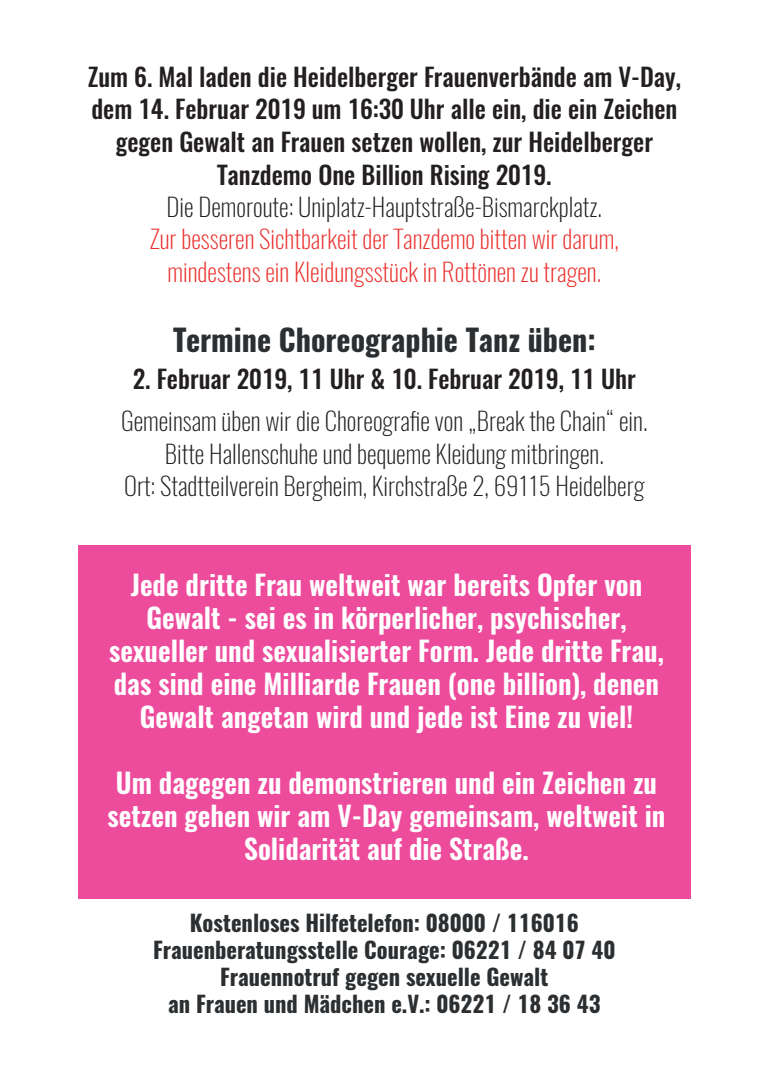
<style>
.page{position:relative;width:773px;height:1078px;background:#fff}
.page>*{position:absolute;margin:0;border:0;box-sizing:border-box;transform-origin:0 0}
.t1{font:700 30px "Oswald";color:#2c2f31}
.t2{font:600 27.5px/33px "Oswald";color:#fff;text-align:center}
.t3{font:500 25px/32.5px "Oswald";color:#231f20;text-align:center}
.t4{font:200 25px/32.5px "Oswald";color:#231f20;text-align:center}
.t5{font:200 25px/32.5px "Oswald";color:#ea302c;text-align:center}
.t6{font:700 22.5px/27px "Oswald";color:#2c2f31;text-align:center}
.s1{color:#eb2e29}
</style>
<div class="page">
<div style="left:78px;top:545px;width:612px;height:353px;background:#ed4c9c"></div>
<p class="t3" style="left:88px;top:61px;width:594px">Zum 6. Mal laden die Heidelberger Frauenverbände am V-Day, dem 14. Februar 2019 um 16:30 Uhr alle ein, die ein Zeichen gegen Gewalt an Frauen setzen wollen, zur Heidelberger Tanzdemo One Billion Rising 2019.</p>
<p class="t4" style="left:167px;top:190px;width:437px">Die Demoroute: Uniplatz-Hauptstraße-Bismarckplatz.</p>
<p class="t5" style="left:150px;top:223px;width:470px">Zur besseren Sichtbarkeit der Tanzdemo bitten wir darum, mindestens ein Kleidungsstück in Rottönen <span class="s1">zu tragen.</span></p>
<p class="t1" style="left:173px;top:318px;width:424px">Termine Choreographie Tanz üben:</p>
<p class="t3" style="left:133px;top:362px;width:504px">2. Februar 2019, 11 Uhr &amp; 10. Februar 2019, 11 Uhr</p>
<p class="t4" style="left:121px;top:404px;width:528px">Gemeinsam üben wir die Choreografie von „Break the Chain“ ein.<br>Bitte Hallenschuhe und bequeme Kleidung mitbringen.<br>Ort: Stadtteilverein Bergheim, Kirchstraße 2, 69115 Heidelberg</p>
<p class="t2" style="left:109px;top:569px;width:556px">Jede dritte Frau weltweit war bereits Opfer von Gewalt - sei es in körperlicher, psychischer, sexueller und sexualisierter Form. Jede dritte Frau, das sind eine Milliarde Frauen (one billion), denen Gewalt angetan wird und jede ist Eine zu viel!</p>
<p class="t2" style="left:107px;top:767px;width:559px">Um dagegen zu demonstrieren und ein Zeichen zu setzen gehen wir am V-Day gemeinsam, weltweit in<br>Solidarität auf die Straße.</p>
<p class="t6" style="left:153px;top:909px;width:464px">Kostenloses Hilfetelefon: 08000 / 116016<br>Frauenberatungsstelle Courage: 06221 / 84 07 40<br>Frauennotruf gegen sexuelle Gewalt<br>an Frauen und Mädchen e.V.: 06221 / 18 36 43</p>
</div>
